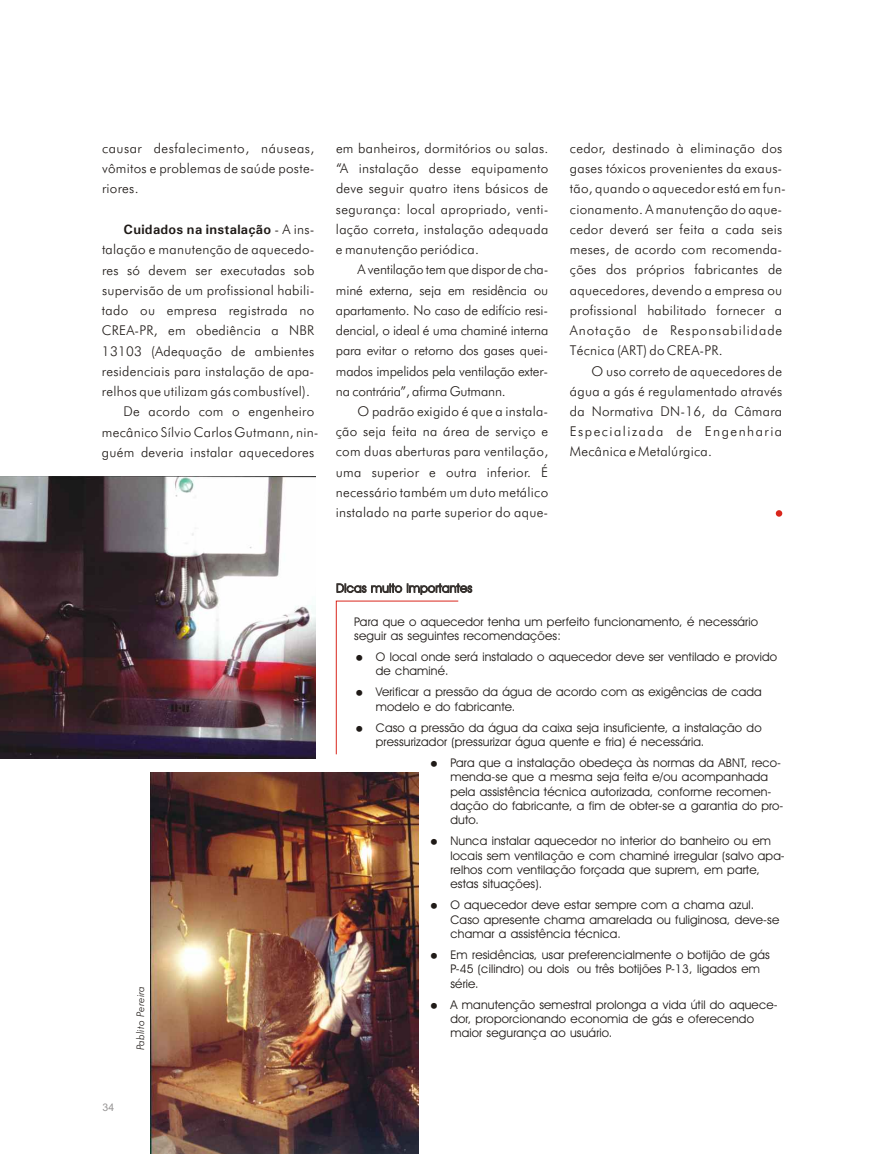
<style>
.page{position:relative;width:885px;height:1154px;background:#fff}
.page>*{position:absolute;margin:0;border:0;box-sizing:border-box;transform-origin:0 0}
.t1{font:13.5px/20.2px "Futura Lt BT";letter-spacing:.02em;color:#1f1a17;text-align:justify}
.t2{font:13.5px "Futura Lt BT";letter-spacing:-.015em;color:#1f1a17}
.t3{font:13.5px "Futura Lt BT";letter-spacing:.04em;color:#1f1a17}
.t4{font:700 13.5px "Univers";letter-spacing:.025em;color:#1f1a17}
.t5{font:13.5px "Futura Lt BT";letter-spacing:.07em;color:#1f1a17}
.t6{font:13.5px "Futura Lt BT";letter-spacing:.11em;color:#1f1a17}
.t7{font:12px/14.4px "Avant Garde Bk BT";letter-spacing:.015em;color:#1f1a17}
.t8{font:12px "Avant Garde Bk BT";letter-spacing:.015em;color:#383330}
.t9{font:italic 10.5px "Futura Lt BT";letter-spacing:.015em;color:#1f1a17}
.t10{font:10.5px "Arial";color:#969494}
.s1{font-family:"Futura Lt BT";font-weight:400}
</style>
<div class="page">
<img style="left:150px;top:772px;width:268px;height:382px">
<img style="left:0;top:477px;width:315px;height:281px">
<svg style="left:776px;top:510px;width:6px;height:6px"></svg>
<svg style="left:336px;top:600px;width:123px;height:154px"></svg>
<p class="t3" style="left:102px;top:143px;width:214px">causar desfalecimento, náuseas,</p>
<p class="t1" style="left:336px;top:139px;width:214px">em banheiros, dormitórios ou salas.</p>
<p class="t1" style="left:570px;top:139px;width:214px">cedor, destinado à eliminação dos</p>
<p class="t1" style="left:102px;top:159px;width:214px">vômitos e problemas de saúde poste-</p>
<p class="t1" style="left:336px;top:159px;width:214px">“A instalação desse equipamento</p>
<p class="t1" style="left:570px;top:159px;width:214px">gases tóxicos provenientes da exaus-</p>
<p class="t1" style="left:102px;top:180px;width:38px">riores.</p>
<p class="t1" style="left:336px;top:180px;width:214px">deve seguir quatro itens básicos de</p>
<p class="t1" style="left:570px;top:180px;width:217px">tão, quando o aquecedor está em fun-</p>
<p class="t1" style="left:336px;top:200px;width:214px">segurança: local apropriado, venti-</p>
<p class="t1" style="left:570px;top:200px;width:214px">cionamento. A manutenção do aque-</p>
<p class="t4" style="left:124px;top:225px;width:192px">Cuidados na instalação <span class="s1">- A ins-</span></p>
<p class="t1" style="left:336px;top:220px;width:214px">lação correta, instalação adequada</p>
<p class="t1" style="left:570px;top:220px;width:214px">cedor deverá ser feita a cada seis</p>
<p class="t1" style="left:102px;top:241px;width:214px">talação e manutenção de aquecedo-</p>
<p class="t1" style="left:336px;top:240px;width:145px">e manutenção periódica.</p>
<p class="t1" style="left:570px;top:240px;width:214px">meses, de acordo com recomenda-</p>
<p class="t1" style="left:102px;top:261px;width:214px">res só devem ser executadas sob</p>
<p class="t2" style="left:358px;top:264px;width:193px">A ventilação tem que dispor de cha-</p>
<p class="t1" style="left:570px;top:261px;width:214px">ções dos próprios fabricantes de</p>
<p class="t1" style="left:102px;top:281px;width:214px">supervisão de um profissional habili-</p>
<p class="t2" style="left:336px;top:284px;width:214px">miné externa, seja em residência ou</p>
<p class="t1" style="left:570px;top:281px;width:214px">aquecedores, devendo a empresa ou</p>
<p class="t1" style="left:102px;top:301px;width:214px">tado ou empresa registrada no</p>
<p class="t2" style="left:336px;top:304px;width:214px">apartamento. No caso de edifício resi-</p>
<p class="t1" style="left:570px;top:301px;width:214px">profissional habilitado fornecer a</p>
<p class="t1" style="left:102px;top:322px;width:214px">CREA-PR, em obediência a NBR</p>
<p class="t2" style="left:336px;top:325px;width:214px">dencial, o ideal é uma chaminé interna</p>
<p class="t5" style="left:570px;top:325px;width:214px">Anotação de Responsabilidade</p>
<p class="t1" style="left:102px;top:342px;width:214px">13103 (Adequação de ambientes</p>
<p class="t2" style="left:336px;top:345px;width:214px">para evitar o retorno dos gases quei-</p>
<p class="t1" style="left:570px;top:341px;width:154px">Técnica (ART) do CREA-PR.</p>
<p class="t1" style="left:102px;top:362px;width:214px">residenciais para instalação de apa-</p>
<p class="t2" style="left:336px;top:365px;width:214px">mados impelidos pela ventilação exter-</p>
<p class="t1" style="left:591px;top:362px;width:192px">O uso correto de aquecedores de</p>
<p class="t1" style="left:102px;top:382px;width:209px">relhos que utilizam gás combustível).</p>
<p class="t2" style="left:336px;top:385px;width:171px">na contrária”, afirma Gutmann.</p>
<p class="t1" style="left:570px;top:382px;width:214px">água a gás é regulamentado através</p>
<p class="t1" style="left:124px;top:403px;width:192px">De acordo com o engenheiro</p>
<p class="t1" style="left:358px;top:402px;width:192px">O padrão exigido é que a instala-</p>
<p class="t1" style="left:570px;top:402px;width:214px">da Normativa DN-16, da Câmara</p>
<p class="t1" style="left:102px;top:423px;width:218px">mecânico Sílvio Carlos Gutmann, nin-</p>
<p class="t1" style="left:336px;top:422px;width:214px">ção seja feita na área de serviço e</p>
<p class="t6" style="left:570px;top:426px;width:214px">Especializada de Engenharia</p>
<p class="t1" style="left:102px;top:443px;width:214px">guém deveria instalar aquecedores</p>
<p class="t1" style="left:336px;top:443px;width:214px">com duas aberturas para ventilação,</p>
<p class="t1" style="left:570px;top:443px;width:144px">Mecânica e Metalúrgica.</p>
<p class="t1" style="left:336px;top:463px;width:214px">uma superior e outra inferior. É necessário também um duto metálico instalado na parte superior do aque-</p>
<p class="t10" style="left:103px;top:1103px;width:13px">34</p>
<p class="t9" style="left:136px;top:1050px;width:66px;rotate:-90deg">Pablito Pereira</p>
<p class="t8" style="left:336px;top:583px;width:138px">Dicas muito importantes</p>
<p class="t7" style="left:354px;top:615px;width:405px">Para que o aquecedor tenha um perfeito funcionamento, é necessário seguir as seguintes recomendações:</p>
<p class="t7" style="left:376px;top:650px;width:403px">O local onde será instalado o aquecedor deve ser ventilado e provido de chaminé.</p>
<p class="t7" style="left:376px;top:686px;width:387px">Verificar a pressão da água de acordo com as exigências de cada modelo e do fabricante.</p>
<p class="t7" style="left:376px;top:721px;width:387px">Caso a pressão da água da caixa seja insuficiente, a instalação do pressurizador (pressurizar água quente e fria) é necessária.</p>
<p class="t7" style="left:450px;top:756px;width:335px">Para que a instalação obedeça às normas da ABNT, reco&shy;menda-se que a mesma seja feita e/ou acompanhada pela assistência técnica autorizada, conforme recomen&shy;dação do fabricante, a fim de obter-se a garantia do pro&shy;duto.</p>
<p class="t7" style="left:450px;top:835px;width:336px">Nunca instalar aquecedor no interior do banheiro ou em locais sem ventilação e com chaminé irregular (salvo apa&shy;relhos com ventilação forçada que suprem, em parte, estas situações).</p>
<p class="t7" style="left:450px;top:899px;width:330px">O aquecedor deve estar sempre com a chama azul.<br>Caso apresente chama amarelada ou fuliginosa, deve-se chamar a assistência técnica.</p>
<p class="t7" style="left:450px;top:948px;width:321px">Em residências, usar preferencialmente o botijão de gás<br>P-45 (cilindro) ou dois ou três botijões P-13, ligados em série.</p>
<p class="t7" style="left:450px;top:998px;width:329px">A manutenção semestral prolonga a vida útil do aquece&shy;dor, proporcionando economia de gás e oferecendo maior segurança ao usuário.</p>
</div>
